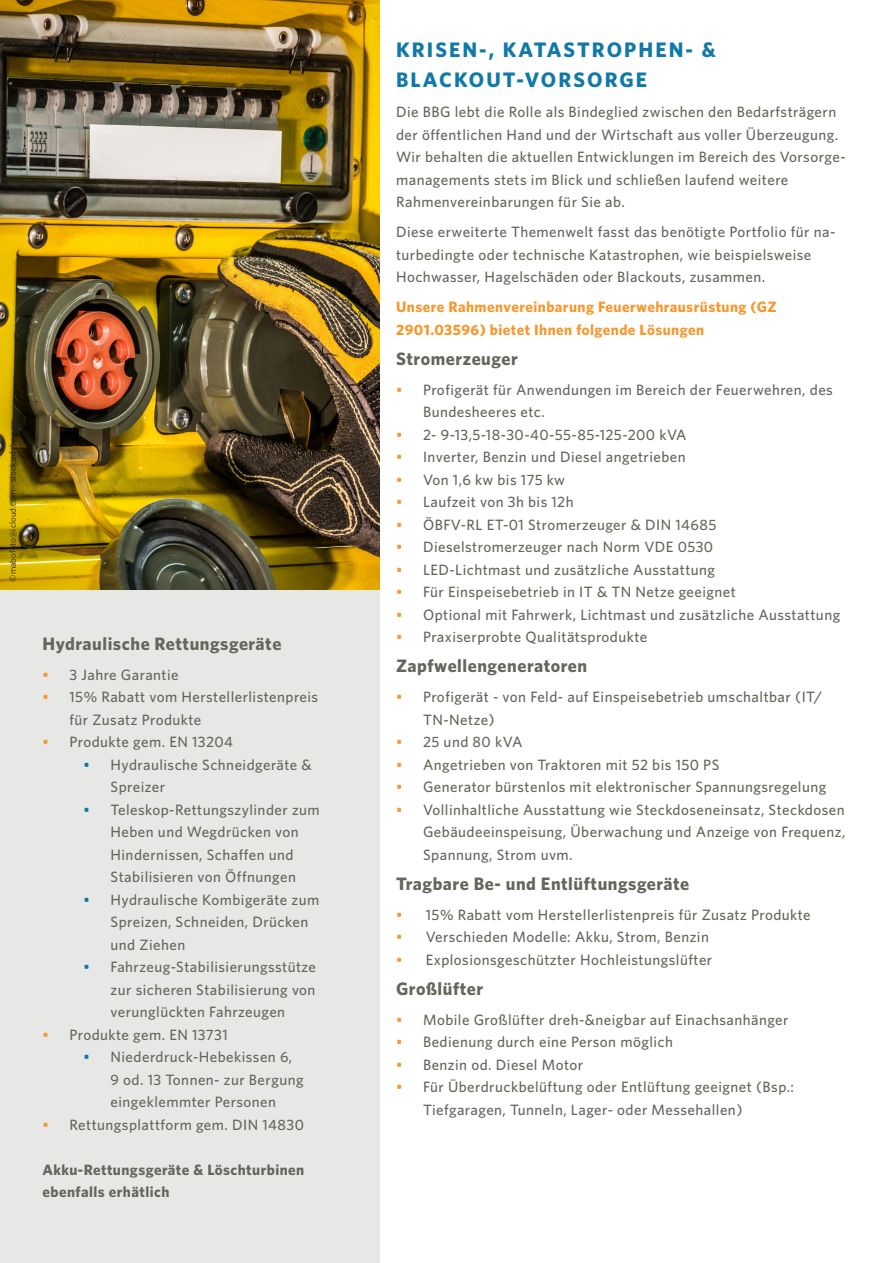
<style>
.page{position:relative;width:893px;height:1263px;background:#fff}
.page>*{position:absolute;margin:0;border:0;box-sizing:border-box;transform-origin:0 0}
.t1{font:700 21px "Whitney";letter-spacing:.1em;color:#1179a7}
.t2{font:700 18px "Whitney";letter-spacing:.03em;color:#66655c}
.t3{font:500 15px/22.5px "Whitney";letter-spacing:.03em;color:#66655c}
.t4{font:700 15px/22.5px "Whitney";letter-spacing:.03em;color:#f7972d}
.t5{font:700 15px/22.5px "Whitney";letter-spacing:.03em;color:#66655c}
.t6{font:9px "Whitney";color:#231f20}
.s1{color:#f7972d}
.s2{color:#1179a7}
</style>
<div class="page">
<img style="left:0;top:0;width:379px;height:590px">
<div style="left:0;top:590px;width:379px;height:673px;background:#e7e8e6"></div>
<p class="t6" style="left:7px;top:581px;width:164px;rotate:-90deg">©mabofoto@icloud.com - stock.adobe.com</p>
<p class="t2" style="left:43px;top:631px;width:240px">Hydraulische Rettungsgeräte</p>
<p class="t3" style="left:43px;top:663px;width:138px"><span class="s1">•</span> 3 Jahre Garantie</p>
<p class="t3" style="left:70px;top:686px;width:250px;text-indent:-27px"><span class="s1">•</span> 15% Rabatt vom Herstellerlistenpreis für Zusatz Produkte</p>
<p class="t3" style="left:43px;top:731px;width:192px"><span class="s1">•</span> Produkte gem. EN 13204</p>
<p class="t3" style="left:111px;top:753px;width:203px;text-indent:-27px"><span class="s2">•</span> Hydraulische Schneidgeräte &amp;<br>Spreizer</p>
<p class="t3" style="left:84px;top:798px;width:238px;text-align:center"><span class="s2">•</span> Teleskop-Rettungszylinder zum<br>Heben und Wegdrücken von<br>Hindernissen, Schaffen und<br>Stabilisieren von Öffnungen</p>
<p class="t3" style="left:111px;top:888px;width:210px;text-indent:-27px"><span class="s2">•</span> Hydraulische Kombigeräte zum<br>Spreizen, Schneiden, Drücken und Ziehen</p>
<p class="t3" style="left:111px;top:956px;width:207px;text-align:justify;text-indent:-27px"><span class="s2">•</span> Fahrzeug-Stabilisierungsstütze zur sicheren Stabilisierung von verunglückten Fahrzeugen</p>
<p class="t3" style="left:43px;top:1023px;width:187px"><span class="s1">•</span> Produkte gem. EN 13731</p>
<p class="t3" style="left:111px;top:1046px;width:195px;text-indent:-27px"><span class="s2">•</span> Niederdruck-Hebekissen 6,<br>9 od. 13 Tonnen- zur Bergung eingeklemmter Personen</p>
<p class="t3" style="left:43px;top:1113px;width:263px"><span class="s1">•</span> Rettungsplattform gem. DIN 14830</p>
<p class="t5" style="left:43px;top:1158px;width:263px">Akku-Rettungsgeräte &amp; Löschturbinen ebenfalls erhätlich</p>
<p class="t1" style="left:396px;top:36px;width:321px">KRISEN-, KATASTROPHEN- &amp;</p>
<p class="t1" style="left:396px;top:66px;width:253px">BLACKOUT-VORSORGE</p>
<p class="t3" style="left:396px;top:100px;width:444px">Die BBG lebt die Rolle als Bindeglied zwischen den Bedarfsträgern der öffentlichen Hand und der Wirtschaft aus voller Überzeugung.</p>
<p class="t3" style="left:396px;top:145px;width:451px">Wir behalten die aktuellen Entwicklungen im Bereich des Vorsorge&shy;managements stets im Blick und schließen laufend weitere</p>
<p class="t3" style="left:396px;top:190px;width:230px">Rahmenvereinbarungen für Sie ab.</p>
<p class="t3" style="left:396px;top:220px;width:441px">Diese erweiterte Themenwelt fasst das benötigte Portfolio für na&shy;turbedingte oder technische Katastrophen, wie beispielsweise</p>
<p class="t3" style="left:396px;top:265px;width:371px">Hochwasser, Hagelschäden oder Blackouts, zusammen.</p>
<p class="t4" style="left:396px;top:295px;width:382px">Unsere Rahmenvereinbarung Feuerwehrausrüstung (GZ<br>2901.03596) bietet Ihnen folgende Lösungen</p>
<p class="t2" style="left:396px;top:346px;width:123px">Stromerzeuger</p>
<p class="t3" style="left:423px;top:378px;width:411px;text-indent:-27px"><span class="s1">•</span> Profigerät für Anwendungen im Bereich der Feuerwehren, des<br>Bundesheeres etc.</p>
<p class="t3" style="left:396px;top:423px;width:292px"><span class="s1">•</span> 2- 9-13,5-18-30-40-55-85-125-200 kVA</p>
<p class="t3" style="left:396px;top:445px;width:291px"><span class="s1">•</span> Inverter, Benzin und Diesel angetrieben</p>
<p class="t3" style="left:396px;top:468px;width:171px"><span class="s1">•</span> Von 1,6 kw bis 175 kw</p>
<p class="t3" style="left:396px;top:490px;width:179px"><span class="s1">•</span> Laufzeit von 3h bis 12h</p>
<p class="t3" style="left:396px;top:513px;width:322px"><span class="s1">•</span> ÖBFV-RL ET-01 Stromerzeuger &amp; DIN 14685</p>
<p class="t3" style="left:396px;top:535px;width:319px"><span class="s1">•</span> Dieselstromerzeuger nach Norm VDE 0530</p>
<p class="t3" style="left:396px;top:558px;width:321px"><span class="s1">•</span> LED-Lichtmast und zusätzliche Ausstattung</p>
<p class="t3" style="left:396px;top:580px;width:341px"><span class="s1">•</span> Für Einspeisebetrieb in IT &amp; TN Netze geeignet</p>
<p class="t3" style="left:396px;top:603px;width:446px"><span class="s1">•</span> Optional mit Fahrwerk, Lichtmast und zusätzliche Ausstattung</p>
<p class="t3" style="left:396px;top:625px;width:253px"><span class="s1">•</span> Praxiserprobte Qualitätsprodukte</p>
<p class="t2" style="left:396px;top:654px;width:193px">Zapfwellengeneratoren</p>
<p class="t3" style="left:423px;top:685px;width:400px;text-indent:-27px"><span class="s1">•</span> Profigerät - von Feld- auf Einspeisebetrieb umschaltbar (IT/<br>TN-Netze)</p>
<p class="t3" style="left:396px;top:730px;width:128px"><span class="s1">•</span> 25 und 80 kVA</p>
<p class="t3" style="left:396px;top:753px;width:325px"><span class="s1">•</span> Angetrieben von Traktoren mit 52 bis 150 PS</p>
<p class="t3" style="left:396px;top:775px;width:432px"><span class="s1">•</span> Generator bürstenlos mit elektronischer Spannungsregelung</p>
<p class="t3" style="left:423px;top:798px;width:424px;text-align:justify;text-indent:-27px"><span class="s1">•</span> Vollinhaltliche Ausstattung wie Steckdoseneinsatz, Steckdosen Gebäudeeinspeisung, Überwachung und Anzeige von Frequenz, Spannung, Strom uvm.</p>
<p class="t2" style="left:396px;top:871px;width:295px">Tragbare Be- und Entlüftungsgeräte</p>
<p class="t3" style="left:396px;top:903px;width:416px"><span class="s1">•</span> 15% Rabatt vom Herstellerlistenpreis für Zusatz Produkte</p>
<p class="t3" style="left:396px;top:925px;width:314px"><span class="s1">•</span> Verschieden Modelle: Akku, Strom, Benzin</p>
<p class="t3" style="left:396px;top:948px;width:318px"><span class="s1">•</span> Explosionsgeschützter Hochleistungslüfter</p>
<p class="t2" style="left:396px;top:976px;width:89px">Großlüfter</p>
<p class="t3" style="left:396px;top:1008px;width:394px"><span class="s1">•</span> Mobile Großlüfter dreh-&amp;neigbar auf Einachsanhänger</p>
<p class="t3" style="left:396px;top:1030px;width:278px"><span class="s1">•</span> Bedienung durch eine Person möglich</p>
<p class="t3" style="left:396px;top:1053px;width:189px"><span class="s1">•</span> Benzin od. Diesel Motor</p>
<p class="t3" style="left:423px;top:1075px;width:373px;text-indent:-27px"><span class="s1">•</span> Für Überdruckbelüftung oder Entlüftung geeignet (Bsp.:<br>Tiefgaragen, Tunneln, Lager- oder Messehallen)</p>
</div>
